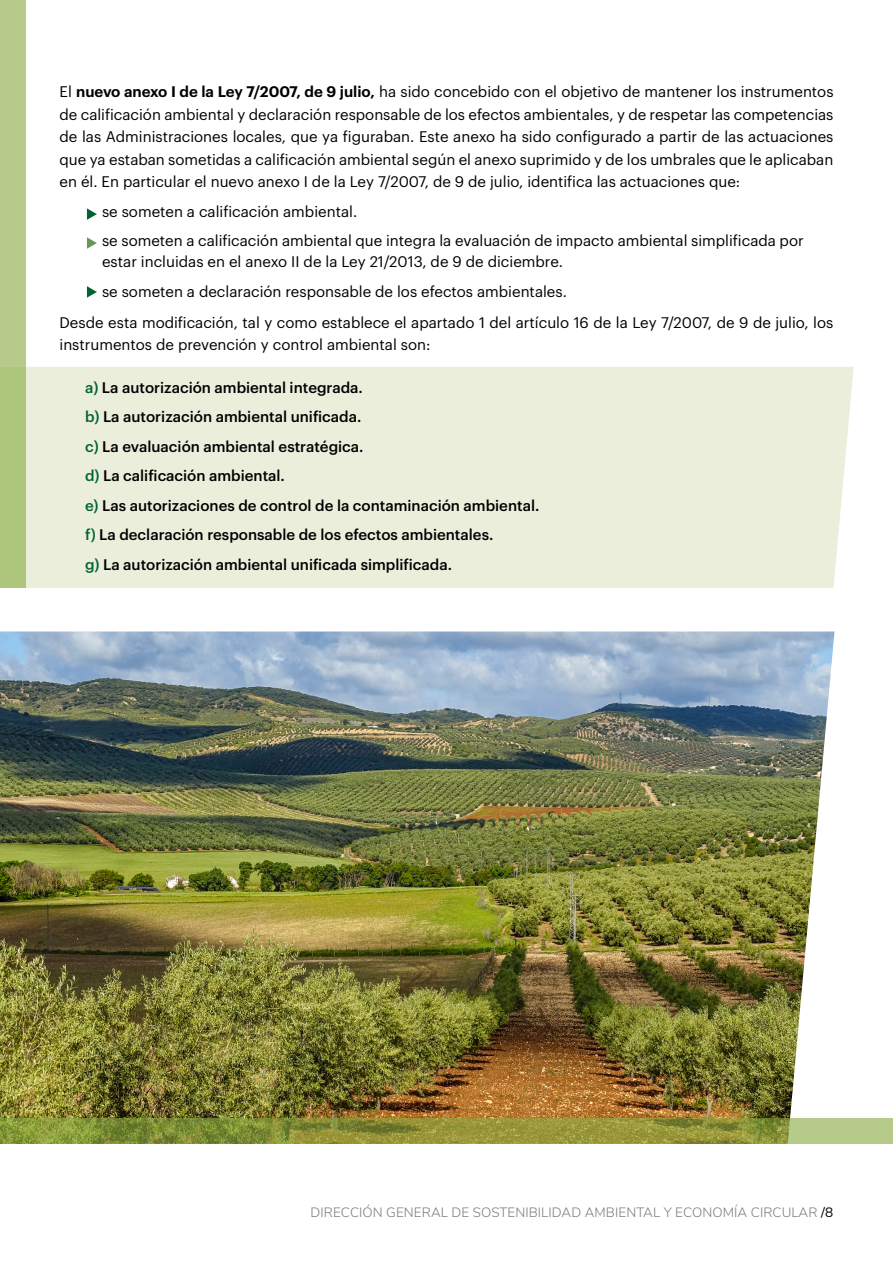
<style>
.page{position:relative;width:893px;height:1263px;background:#fff}
.page>*{position:absolute;margin:0;border:0;box-sizing:border-box;transform-origin:0 0}
.t1{font:15px/22.5px "Graphik";color:#000}
.t2{font:500 15px/29.5px "Graphik";color:#000}
.t3{font:300 13.5px "Nunito Sans";letter-spacing:.005em;color:#7c7b7b}
.s1{font-weight:600}
.s2{color:#006332}
.s3{font-weight:400;color:#000}
</style>
<div class="page">
<div style="left:26px;top:367px;width:828px;height:221px;background:#eaeedb"></div>
<img style="left:0;top:631px;width:834px;height:487px">
<div style="left:0;top:0;width:26px;height:588px;background:linear-gradient(to right,#b3c985,#b3c985)"></div>
<svg style="left:0;top:1118px;width:893px;height:26px;background:#909841"></svg>
<svg style="left:87px;top:208px;width:10px;height:12px"></svg>
<svg style="left:87px;top:286px;width:10px;height:12px"></svg>
<svg style="left:87px;top:237px;width:10px;height:12px"></svg>
<p class="t1" style="left:60px;top:79px;width:775px;text-align:justify">El <span class="s1">nuevo anexo I de la Ley 7/2007, de 9 julio,</span> ha sido concebido con el objetivo de mantener los instrumentos de calificación ambiental y declaración responsable de los efectos ambientales, y de respetar las competencias de las Administraciones locales, que ya figuraban. Este anexo ha sido configurado a partir de las actuaciones que ya estaban sometidas a calificación ambiental según el anexo suprimido y de los umbrales que le aplicaban en él. En particular el nuevo anexo I de la Ley 7/2007, de 9 de julio, identifica las actuaciones que:</p>
<p class="t1" style="left:102px;top:195px;width:703px;line-height:29.5px">se someten a calificación ambiental.<br>se someten a calificación ambiental que integra la evaluación de impacto ambiental simplificada por</p>
<p class="t1" style="left:102px;top:246px;width:466px;line-height:29.5px">estar incluidas en el anexo II de la Ley 21/2013, de 9 de diciembre. se someten a declaración responsable de los efectos ambientales.</p>
<p class="t1" style="left:60px;top:310px;width:775px">Desde esta modificación, tal y como establece el apartado 1 del artículo 16 de la Ley 7/2007, de 9 de julio, los instrumentos de prevención y control ambiental son:</p>
<p class="t2" style="left:85px;top:371px;width:456px"><span class="s2">a)</span> La autorización ambiental integrada.<br><span class="s2">b)</span> La autorización ambiental unificada.<br><span class="s2">c)</span> La evaluación ambiental estratégica.<br><span class="s2">d)</span> La calificación ambiental.<br><span class="s2">e)</span> Las autorizaciones de control de la contaminación ambiental. <span class="s2">f)</span> La declaración responsable de los efectos ambientales.<br><span class="s2">g)</span> La autorización ambiental unificada simplificada.</p>
<p class="t3" style="left:311px;top:1202px;width:524px">DIRECCIÓN GENERAL DE SOSTENIBILIDAD AMBIENTAL Y ECONOMÍA CIRCULAR <span class="s3">/8</span></p>
</div>
